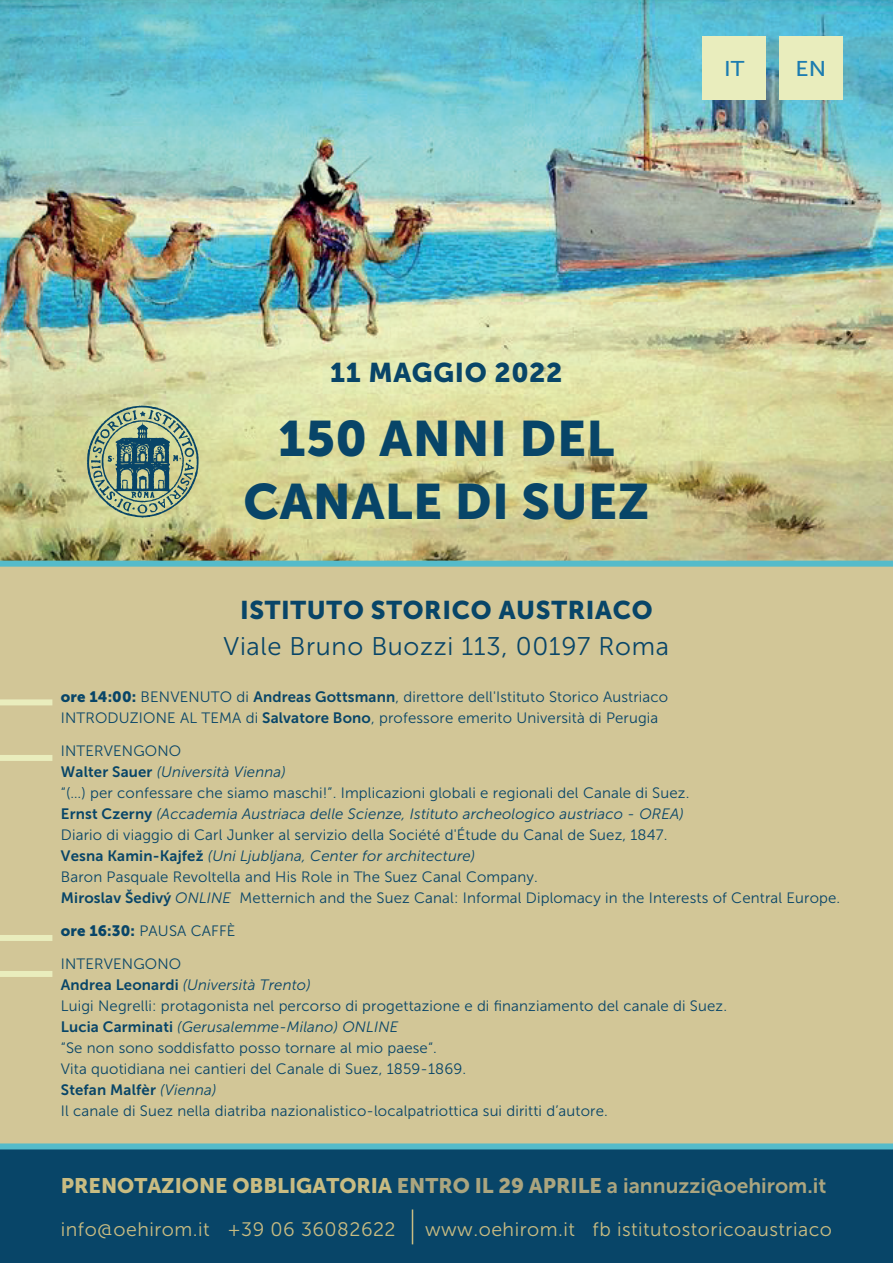
<style>
.page{position:relative;width:893px;height:1263px;background:#fff}
.page>*{position:absolute;margin:0;border:0;box-sizing:border-box;transform-origin:0 0}
.t1{font:49.5px/63px "Museo Sans 900";letter-spacing:.01em;color:#084568;text-align:center}
.t2{font:27px "Museo Sans 900";letter-spacing:.025em;color:#084568}
.t3{font:25.5px "Museo Sans 300";letter-spacing:.025em;color:#084568}
.t4{font:25.5px "Museo Sans 900";letter-spacing:.025em;color:#084568}
.t5{font:21.3px "Museo Sans 500";color:#1c7cb0;scale:1.08 1}
.t6{font:21px "Museo Sans 900";color:#c9bc82}
.t7{font:19.5px "Museo Sans 300";letter-spacing:.025em;color:#c9bc82}
.t8{font:15px/21px "Museo Sans 300";letter-spacing:.01em;color:#084568}
.t9{font:15px "Museo Sans 700";letter-spacing:.01em;color:#084568}
.s1{font-family:"Museo Sans 900"}
.s2{font-family:"Museo Sans 700"}
.s3{font-style:italic}
.s4{font-family:"Museo Sans 300";font-style:italic}
.s5{color:#aba57f}
.s6{font-family:"Museo Sans 700";color:#aba57f}
</style>
<div class="page">
<img style="left:0;top:0;width:893px;height:561px">
<div style="left:0;top:564px;width:893px;height:655px;background:#d2c697"></div>
<div style="left:0;top:1146px;width:893px;height:117px;background:#084568"></div>
<svg style="left:87px;top:405px;width:112px;height:113px;background:#92a788"></svg>
<div style="left:0;top:699px;width:52px;height:6px;background:#e9edbd"></div>
<div style="left:0;top:561px;width:893px;height:6px;background:#55bbca"></div>
<div style="left:0;top:1143px;width:893px;height:6px;background:#55bbca"></div>
<div style="left:0;top:755px;width:52px;height:6px;background:#e9edbd"></div>
<div style="left:0;top:935px;width:52px;height:6px;background:#e9edbd"></div>
<div style="left:0;top:971px;width:52px;height:6px;background:#e9edbd"></div>
<hr style="left:412px;top:1209px;width:1px;height:35px;background:#c9bc82">
<div style="left:703px;top:36px;width:63px;height:63px;background:#e9edbd"></div>
<div style="left:779px;top:36px;width:63px;height:63px;background:#e9edbd"></div>
<h3 class="t5" style="left:724px;top:57px;width:20px">IT</h3>
<h3 class="t5" style="left:795px;top:57px;width:30px">EN</h3>
<h2 class="t2" style="left:330px;top:357px;width:234px">11 MAGGIO 2022</h2>
<h1 class="t1" style="left:244px;top:407px;width:407px">150 ANNI DEL<br>CANALE DI SUEZ</h1>
<h3 class="t4" style="left:240px;top:595px;width:414px">ISTITUTO STORICO AUSTRIACO</h3>
<h3 class="t3" style="left:224px;top:632px;width:447px">Viale Bruno Buozzi 113, 00197 Roma</h3>
<p class="t8" style="left:61px;top:687px;width:609px"><span class="s1">ore 14:00:</span> BENVENUTO di <span class="s2">Andreas Gottsmann</span>, direttore dell'Istituto Storico Austriaco<br>INTRODUZIONE AL TEMA di <span class="s2">Salvatore Bono</span>, professore emerito Università di Perugia</p>
<p class="t8" style="left:61px;top:741px;width:781px">INTERVENGONO<br><span class="s2">Walter Sauer</span> <span class="s3">(Università Vienna)<br></span>“(…) per confessare che siamo maschi!”. Implicazioni globali e regionali del Canale di Suez.<br><span class="s2">Ernst Czerny</span> <span class="s3">(Accademia Austriaca delle Scienze, Istituto archeologico austriaco - OREA)<br></span>Diario di viaggio di Carl Junker al servizio della Société d'Étude du Canal de Suez, 1847.<br><span class="s2">Vesna Kamin-Kajfež</span> <span class="s3">(Uni Ljubljana, Center for architecture)<br></span>Baron Pasquale Revoltella and His Role in The Suez Canal Company.<br><span class="s2">Miroslav Šedivý</span> <span class="s3">ONLINE</span> Metternich and the Suez Canal: Informal Diplomacy in the Interests of Central Europe.</p>
<p class="t8" style="left:61px;top:921px;width:176px"><span class="s1">ore 16:30:</span> PAUSA CAFFÈ</p>
<p class="t8" style="left:61px;top:954px;width:668px">INTERVENGONO<br><span class="s2">Andrea Leonardi</span> <span class="s3">(Università Trento)<br></span>Luigi Negrelli: protagonista nel percorso di progettazione e di finanziamento del canale di Suez.<br><span class="s2">Lucia Carminati</span> <span class="s3">(Gerusalemme-Milano) ONLINE<br></span>“Se non sono soddisfatto posso tornare al mio paese“.<br>Vita quotidiana nei cantieri del Canale di Suez, 1859-1869.</p>
<p class="t9" style="left:61px;top:1082px;width:157px">Stefan Malfèr <span class="s4">(Vienna)</span></p>
<p class="t8" style="left:61px;top:1101px;width:548px">Il canale di Suez nella diatriba nazionalistico-localpatriottica sui diritti d’autore.</p>
<h3 class="t6" style="left:61px;top:1174px;width:767px">PRENOTAZIONE OBBLIGATORIA <span class="s5">ENTRO IL 29 APRILE</span> <span class="s6">a iannuzzi@oehirom.it</span></h3>
<h3 class="t7" style="left:61px;top:1218px;width:336px">info@oehirom.it +39 06 36082622</h3>
<h3 class="t7" style="left:425px;top:1218px;width:408px">www.oehirom.it fb istitutostoricoaustriaco</h3>
</div>
